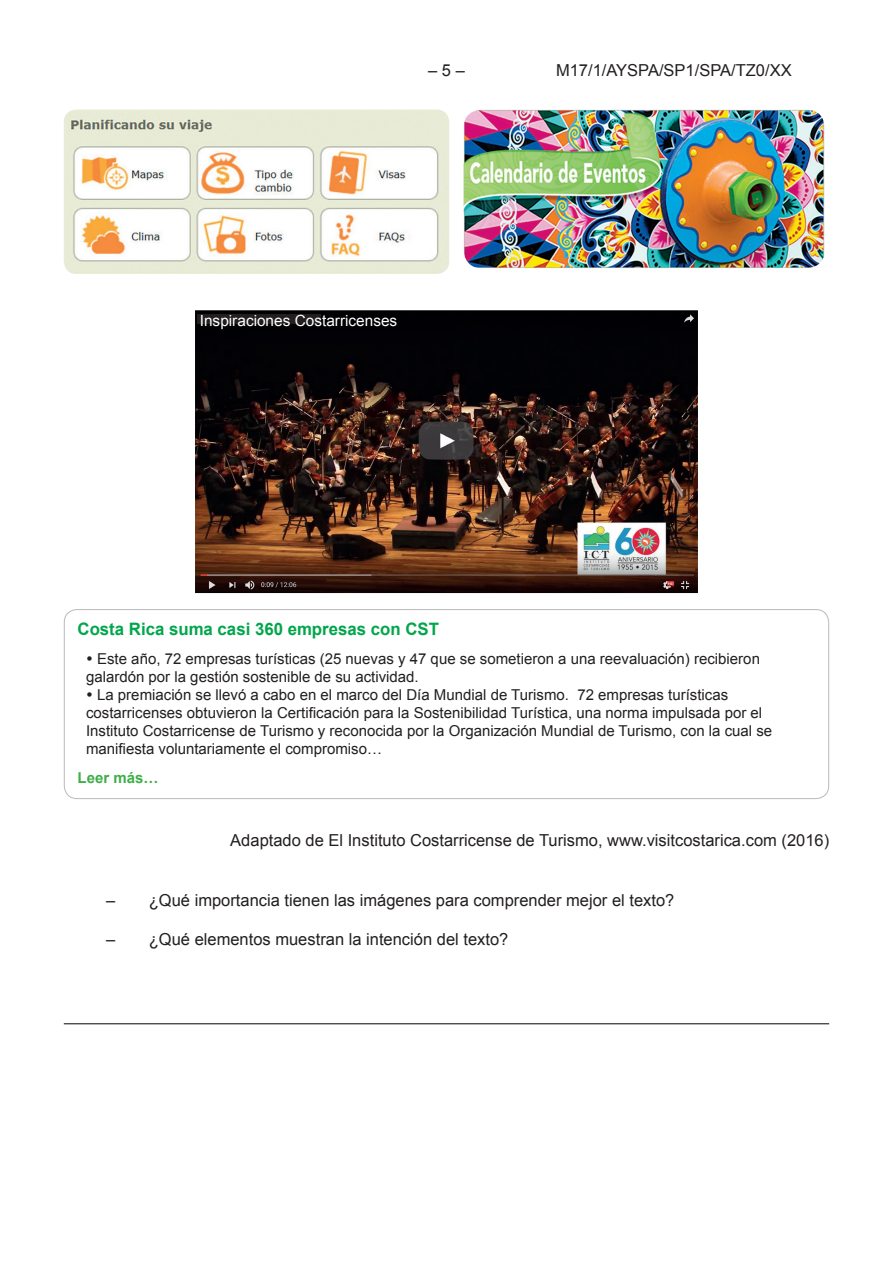
<style>
.page{position:relative;width:893px;height:1263px;background:#fff}
.page>*{position:absolute;margin:0;border:0;box-sizing:border-box;transform-origin:0 0}
.t1{font:700 17.1px "Arial";color:#00a64b}
.t2{font:16.5px "Arial";color:#231f20}
.t3{font:15.45px "Arial";color:#fff}
.t4{font:15px/18px "Arial";color:#231f20}
.t5{font:700 15px "Arial";color:#40ae49}
</style>
<div class="page">
<svg style="left:75px;top:109px;width:732px;height:138px"></svg>
<img style="left:64px;top:110px;width:385px;height:164px">
<img style="left:464px;top:110px;width:361px;height:158px">
<hr style="left:64px;top:1023px;width:765px;height:1px;background:#231f20">
<img style="left:195px;top:310px;width:503px;height:283px">
<img style="left:418px;top:420px;width:57px;height:42px">
<div style="left:197px;top:314px;width:124px;height:10px;background:#231f20"></div>
<div style="left:64px;top:609px;width:765px;height:190px;border:1px solid #bcbdc0;border-radius:13px"></div>
<p class="t2" style="left:428px;top:59px;width:38px">– 5 –</p>
<p class="t2" style="left:556px;top:59px;width:237px">M17/1/AYSPA/SP1/SPA/TZ0/XX</p>
<p class="t3" style="left:200px;top:310px;width:199px">Inspiraciones Costarricenses</p>
<p class="t1" style="left:78px;top:618px;width:363px">Costa Rica suma casi 360 empresas con CST</p>
<p class="t4" style="left:86px;top:650px;width:675px">• Este año, 72 empresas turísticas (25 nuevas y 47 que se sometieron a una reevaluación) recibieron galardón por la gestión sostenible de su actividad.</p>
<p class="t4" style="left:86px;top:686px;width:688px">• La premiación se llevó a cabo en el marco del Día Mundial de Turismo. 72 empresas turísticas costarricenses obtuvieron la Certificación para la Sostenibilidad Turística, una norma impulsada por el Instituto Costarricense de Turismo y reconocida por la Organización Mundial de Turismo, con la cual se manifiesta voluntariamente el compromiso…</p>
<p class="t5" style="left:78px;top:767px;width:82px">Leer más…</p>
<p class="t2" style="left:230px;top:829px;width:600px">Adaptado de El Instituto Costarricense de Turismo, www.visitcostarica.com (2016)</p>
<p class="t2" style="left:106px;top:889px;width:570px">– ¿Qué importancia tienen las imágenes para comprender mejor el texto?</p>
<p class="t2" style="left:106px;top:928px;width:404px">– ¿Qué elementos muestran la intención del texto?</p>
</div>
